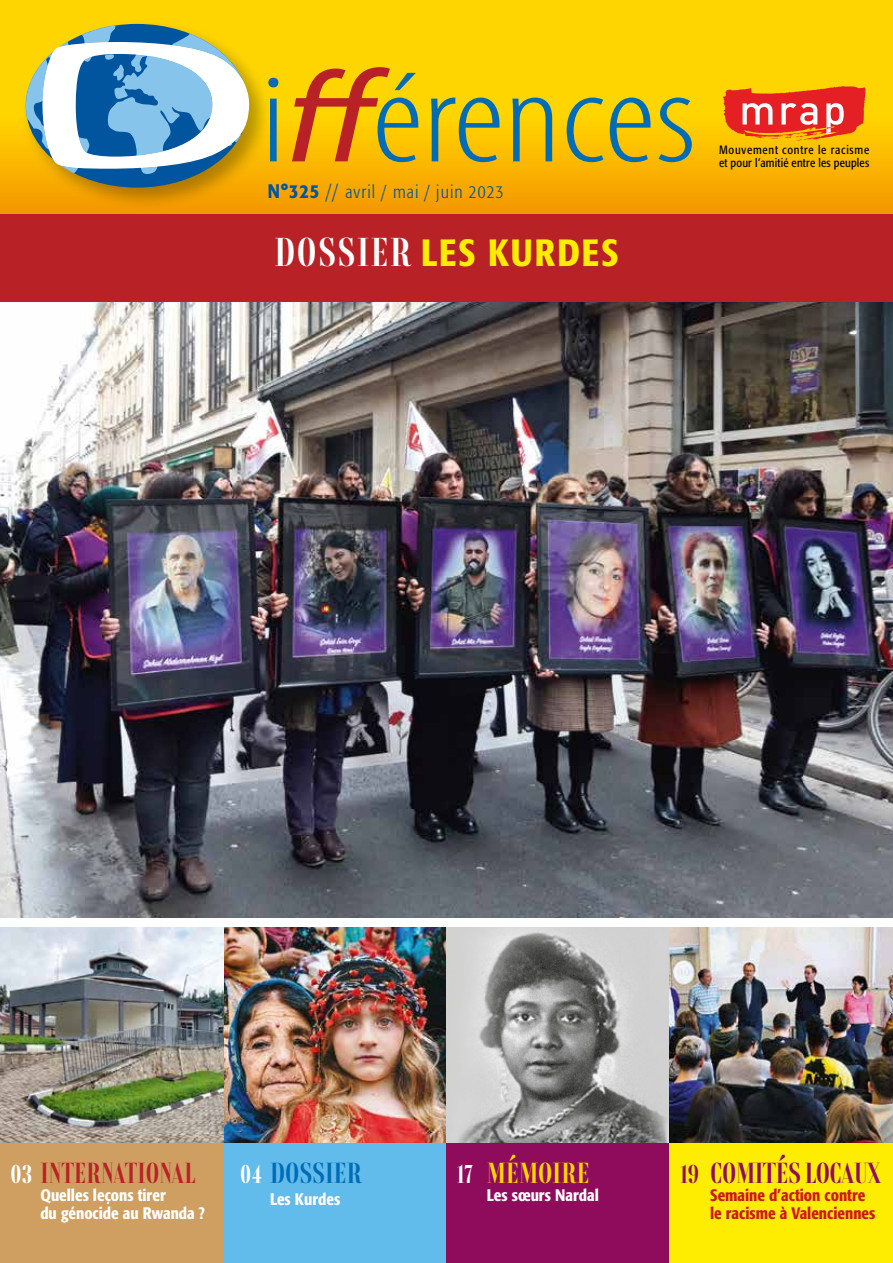
<style>
.page{position:relative;width:893px;height:1263px;background:#fff}
.page>*{position:absolute;margin:0;border:0;box-sizing:border-box;transform-origin:0 0}
.t1{font:300 condensed 130.65px "Myriad Pro";color:#006cb6;scale:1.18 1}
.t2{font:500 condensed 37.5px "Formata";letter-spacing:.06em;color:#ffed00}
.t3{font:700 27px "Rondal";color:#b82227;scale:.95 1}
.t4{font:700 27px "Rondal";letter-spacing:-.02em;color:#8f0c5d}
.t5{font:700 27px "Rondal";color:#006cb6}
.t6{font:700 27px "Rondal";color:#ffd500}
.t7{font:300 condensed 18px "Formata";letter-spacing:.06em;color:#00559e}
.t8{font:500 condensed 16.5px/18px "Formata";color:#fff}
.t9{font:500 condensed 16.5px/18px "Formata";color:#cd171a}
.t10{font:condensed 12px/13.5px "Formata";letter-spacing:.015em;color:#000}
.s1{font-weight:400;font-style:italic;font-stretch:normal;color:#b82227}
.s2{font-weight:500;font-size:19.5px}
.s3{font-size:19.5px}
.s4{font-family:"Rondal";font-weight:700;font-stretch:normal;color:#fff}
.s5{font-size:24px;color:#fff}
.s6{font-size:24px}
</style>
<div class="page">
<svg style="left:0;top:0;width:893px;height:214px;background:#fcc600"></svg>
<img style="left:0;top:302px;width:893px;height:616px">
<img style="left:223px;top:928px;width:223px;height:216px">
<img style="left:0;top:928px;width:223px;height:216px">
<img style="left:446px;top:928px;width:224px;height:216px">
<img style="left:670px;top:928px;width:223px;height:216px">
<div style="left:223px;top:1144px;width:223px;height:119px;background:#61bbeb"></div>
<div style="left:0;top:1144px;width:223px;height:119px;background:#ce9f60"></div>
<div style="left:446px;top:1144px;width:224px;height:119px;background:#8f0c5d"></div>
<div style="left:670px;top:1144px;width:223px;height:119px;background:#ffed00"></div>
<div style="left:0;top:214px;width:893px;height:88px;background:#b82227"></div>
<div style="left:21px;top:19px;width:251px;height:192px;background:#000;opacity:.3"></div>
<div style="left:26px;top:24px;width:222px;height:164px;background:#00559e;border-radius:50%"></div>
<svg style="left:26px;top:25px;width:223px;height:149px"></svg>
<svg style="left:723px;top:86px;width:142px;height:54px;background:#ed6237"></svg>
<h1 class="t1" style="left:261px;top:41px;width:370px">i<span class="s1">ff</span>érences</h1>
<p class="t7" style="left:268px;top:181px;width:237px"><span class="s2">N°325</span> <span class="s3">//</span> avril / mai / juin 2023</p>
<h2 class="t2" style="left:274px;top:230px;width:346px"><span class="s4">DOSSIER</span> LES KURDES</h2>
<p class="t10" style="left:719px;top:143px;width:152px">Mouvement contre le racisme et pour l’amitié entre les peuples</p>
<h3 class="t3" style="left:11px;top:1154px;width:196px"><span class="s5">03</span> INTERNATIONAL</h3>
<p class="t8" style="left:40px;top:1186px;width:166px">Quelles leçons tirer<br>du génocide au Rwanda ?</p>
<h3 class="t5" style="left:240px;top:1154px;width:123px"><span class="s5">04</span> DOSSIER</h3>
<p class="t8" style="left:270px;top:1190px;width:72px">Les Kurdes</p>
<h3 class="t6" style="left:457px;top:1154px;width:134px"><span class="s5">17</span> MÉMOIRE</h3>
<p class="t8" style="left:487px;top:1186px;width:113px">Les sœurs Nardal</p>
<h3 class="t4" style="left:680px;top:1154px;width:202px"><span class="s6">19</span> COMITÉS LOCAUX</h3>
<p class="t9" style="left:710px;top:1186px;width:167px">Semaine d’action contre le racisme à Valenciennes</p>
</div>
